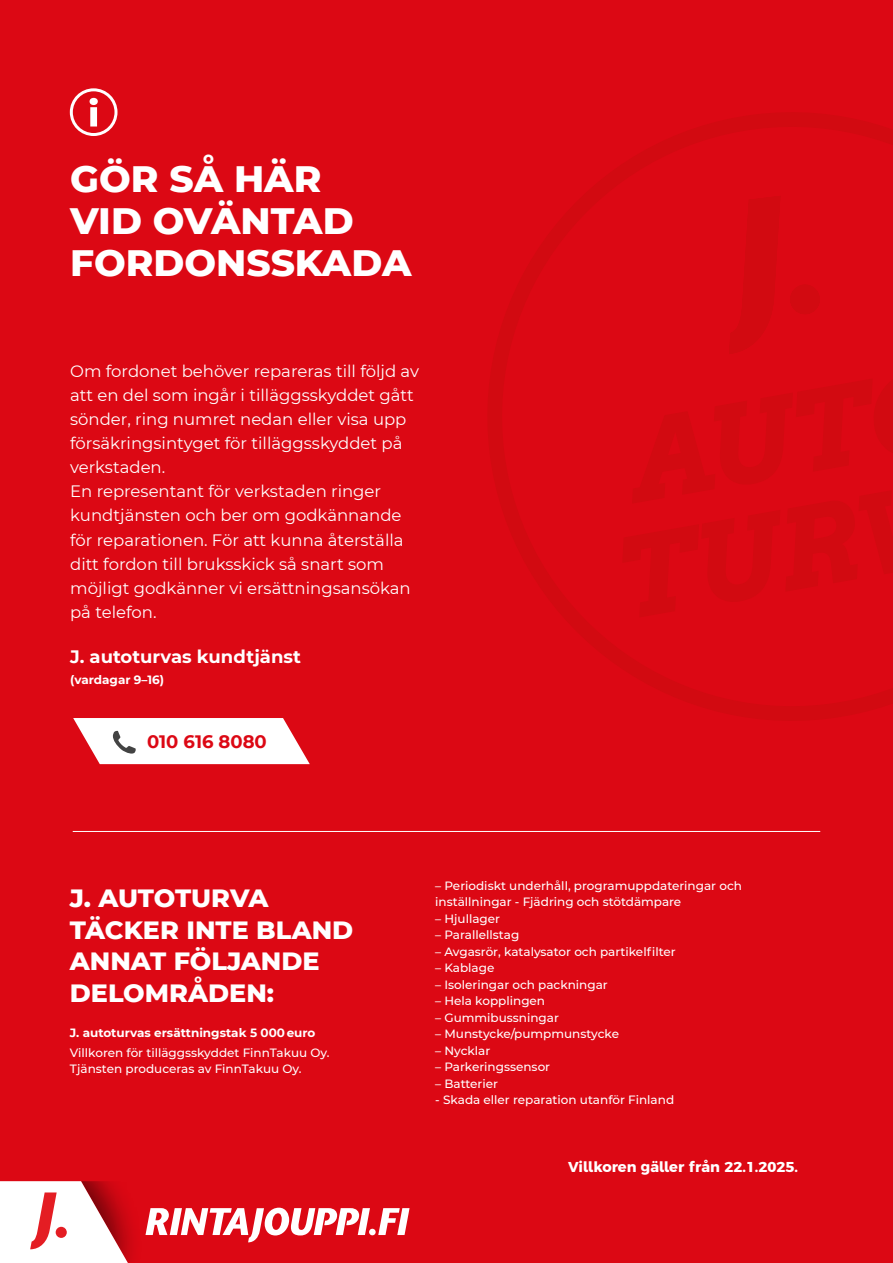
<style>
.page{position:relative;width:893px;height:1263px;background:#dc0814}
.page>*{position:absolute;margin:0;border:0;box-sizing:border-box;transform-origin:0 0}
.t1{font:800 37.5px/42px "Montserrat";color:#fff}
.t2{font:800 25.5px/31.5px "Montserrat";color:#fff}
.t3{font:700 18px "Montserrat";color:#fff}
.t4{font:700 18px "Montserrat";color:#dc0814}
.t5{font:16.5px/24px "Montserrat";color:#fff}
.t6{font:700 14.55px "Argentum Sans";color:#fff}
.t7{font:500 12px/16.5px "Montserrat";color:#fff}
.t8{font:700 12px "Montserrat";color:#fff}
</style>
<div class="page">
<svg style="left:90px;top:98px;width:8px;height:28px"></svg>
<div style="left:70px;top:88px;width:48px;height:48px;border:3px solid #fff;border-radius:50%"></div>
<svg style="left:73px;top:718px;width:237px;height:46px;background:#f8dfe1"></svg>
<hr style="left:73px;top:831px;width:747px;height:1px;background:#fff">
<svg style="left:0;top:1181px;width:410px;height:82px"></svg>
<h1 class="t1" style="left:70px;top:155px;width:343px">GÖR SÅ HÄR<br>VID OVÄNTAD<br>FORDONSSKADA</h1>
<p class="t5" style="left:70px;top:359px;width:350px">Om fordonet behöver repareras till följd av att en del som ingår i tilläggsskyddet gått sönder, ring numret nedan eller visa upp försäkringsintyget för tilläggsskyddet på verkstaden.<br>En representant för verkstaden ringer kundtjänsten och ber om godkännande för reparationen. För att kunna återställa ditt fordon till bruksskick så snart som möjligt godkänner vi ersättningsansökan på telefon.</p>
<h3 class="t3" style="left:70px;top:643px;width:232px">J. autoturvas kundtjänst</h3>
<p class="t8" style="left:70px;top:671px;width:95px">(vardagar 9–16)</p>
<h3 class="t4" style="left:147px;top:729px;width:121px">010 616 8080</h3>
<h2 class="t2" style="left:70px;top:881px;width:285px">J. AUTOTURVA<br>TÄCKER INTE BLAND<br>ANNAT FÖLJANDE<br>DELOMRÅDEN:</h2>
<p class="t8" style="left:70px;top:1024px;width:247px">J. autoturvas ersättningstak 5 000 euro</p>
<p class="t7" style="left:70px;top:1044px;width:261px">Villkoren för tilläggsskyddet FinnTakuu Oy.<br>Tjänsten produceras av FinnTakuu Oy.</p>
<p class="t7" style="left:435px;top:877px;width:308px">– Periodiskt underhåll, programuppdateringar och inställningar - Fjädring och stötdämpare</p>
<p class="t7" style="left:435px;top:910px;width:66px">– Hjullager</p>
<p class="t7" style="left:435px;top:926px;width:86px">– Parallellstag</p>
<p class="t7" style="left:435px;top:943px;width:242px">– Avgasrör, katalysator och partikelfilter</p>
<p class="t7" style="left:435px;top:959px;width:61px">– Kablage</p>
<p class="t7" style="left:435px;top:976px;width:174px">– Isoleringar och packningar</p>
<p class="t7" style="left:435px;top:992px;width:111px">– Hela kopplingen</p>
<p class="t7" style="left:435px;top:1009px;width:125px">– Gummibussningar</p>
<p class="t7" style="left:435px;top:1025px;width:185px">– Munstycke/pumpmunstycke</p>
<p class="t7" style="left:435px;top:1042px;width:57px">– Nycklar</p>
<p class="t7" style="left:435px;top:1058px;width:116px">– Parkeringssensor</p>
<p class="t7" style="left:435px;top:1075px;width:64px">– Batterier</p>
<p class="t7" style="left:435px;top:1091px;width:240px">- Skada eller reparation utanför Finland</p>
<p class="t6" style="left:568px;top:1156px;width:231px">Villkoren gäller från 22.1.2025.</p>
</div>
